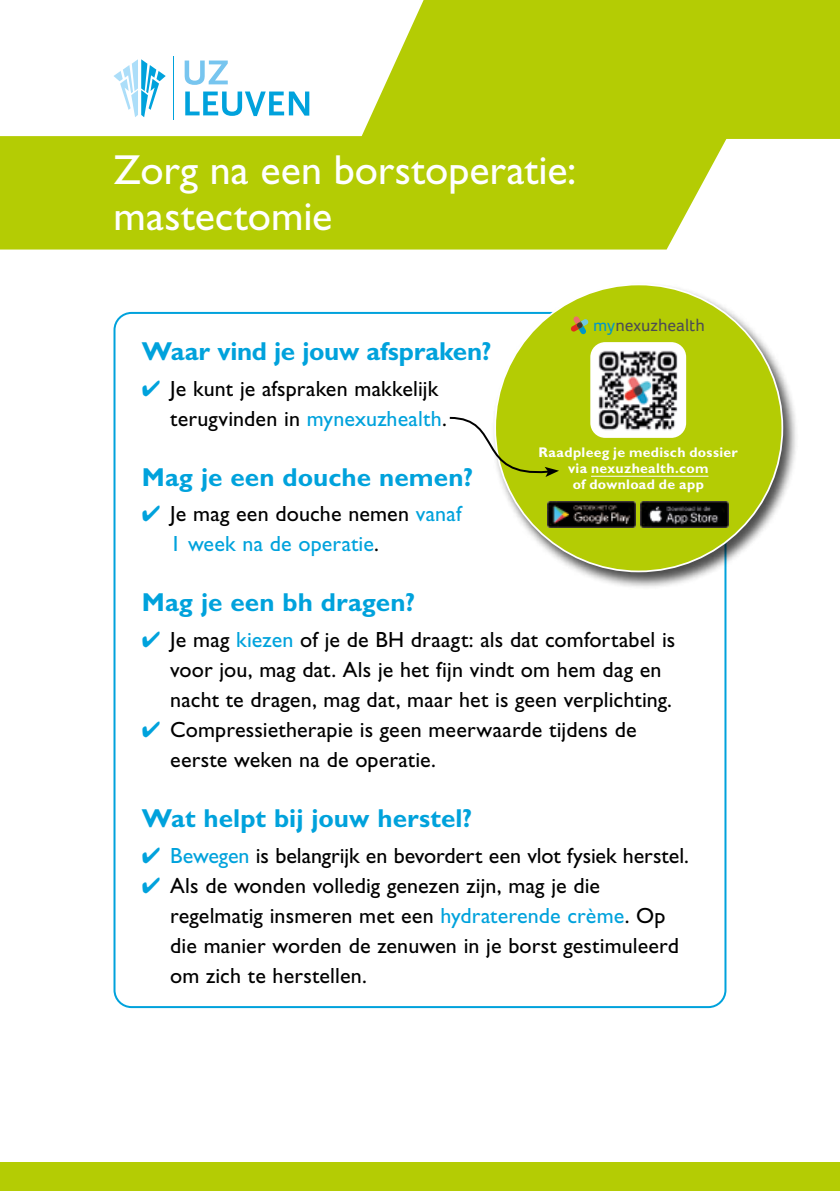
<style>
.page{position:relative;width:840px;height:1191px;background:#fff}
.page>*{position:absolute;margin:0;border:0;box-sizing:border-box;transform-origin:0 0}
.t1{font:42px/46px "Gill Sans Std";color:#fff}
.t2{font:700 26px "Gill Sans Std";color:#00a2dc}
.t3{font:22px/30px "Gill Sans Std";letter-spacing:.005em;color:#000}
.t4{font:22px/30px "Gill Sans Std";letter-spacing:.005em;color:#00a2dc}
.t5{font:17.4px "Foco";color:#4c4c54}
.t6{font:700 14px/15.8px "Gill Sans Std";letter-spacing:.025em;color:#fff;text-align:center}
.s1{color:#0197ca}
.s2{color:#00a2dc}
.s3{color:#000}
</style>
<div class="page">
<hr style="left:173px;top:57px;width:1px;height:63px;background:#00a2dc">
<svg style="left:184px;top:61px;width:44px;height:24px"></svg>
<svg style="left:185px;top:91px;width:124px;height:25px"></svg>
<svg style="left:114px;top:59px;width:52px;height:58px"></svg>
<div style="left:361px;top:0;width:478px;height:139px;background:#b4cc04"></div>
<div style="left:0;top:136px;width:727px;height:113px;background:#b4cc04"></div>
<div style="left:0;top:1162px;width:839px;height:29px;background:#b4cc04"></div>
<div style="left:491px;top:282px;width:307px;height:307px;background:#000;opacity:.7"></div>
<div style="left:495px;top:284px;width:286px;height:287px;background:#b4cc04;border-radius:50%"></div>
<svg style="left:570px;top:316px;width:18px;height:18px"></svg>
<hr style="left:590px;top:476px;width:118px;height:1px;background:#fff">
<img style="left:590px;top:342px;width:95px;height:96px">
<img style="left:547px;top:501px;width:88px;height:26px">
<img style="left:640px;top:501px;width:87px;height:26px">
<svg style="left:449px;top:416px;width:109px;height:62px"></svg>
<h1 class="t1" style="left:113px;top:147px;width:464px">Zorg na een borstoperatie: mastectomie</h1>
<p class="t5" style="left:593px;top:315px;width:113px"><span class="s1">my</span>nexuzhealth</p>
<p class="t2" style="left:142px;top:336px;width:351px">Waar vind je jouw afspraken?</p>
<p class="t3" style="left:170px;top:373px;width:278px;text-indent:-28px"><span class="s2">✔</span> Je kunt je afspraken makkelijk terugvinden in <span class="s2">mynexuzhealth</span>.</p>
<p class="t2" style="left:142px;top:461px;width:332px">Mag je een douche nemen?</p>
<p class="t4" style="left:170px;top:499px;width:292px;text-indent:-28px">✔ <span class="s3">Je mag een douche nemen</span> vanaf<br>1 week na de operatie<span class="s3">.</span></p>
<p class="t2" style="left:142px;top:587px;width:275px">Mag je een bh dragen?</p>
<p class="t3" style="left:170px;top:625px;width:506px;text-indent:-28px"><span class="s2">✔</span> Je mag <span class="s2">kiezen</span> of je de BH draagt: als dat comfortabel is voor jou, mag dat. Als je het fijn vindt om hem dag en nacht te dragen, mag dat, maar het is geen verplichting.</p>
<p class="t3" style="left:170px;top:715px;width:467px;text-indent:-28px"><span class="s2">✔</span> Compressietherapie is geen meerwaarde tijdens de eerste weken na de operatie.</p>
<p class="t2" style="left:142px;top:803px;width:331px">Wat helpt bij jouw herstel?</p>
<p class="t3" style="left:142px;top:840px;width:548px"><span class="s2">✔ Bewegen</span> is belangrijk en bevordert een vlot fysiek herstel.</p>
<p class="t3" style="left:170px;top:870px;width:510px;text-indent:-28px"><span class="s2">✔</span> Als de wonden volledig genezen zijn, mag je die regelmatig insmeren met een <span class="s2">hydraterende crème</span>. Op die manier worden de zenuwen in je borst gestimuleerd om zich te herstellen.</p>
<p class="t6" style="left:538px;top:444px;width:200px">Raadpleeg je medisch dossier via nexuzhealth.com<br>of download de app</p>
</div>
